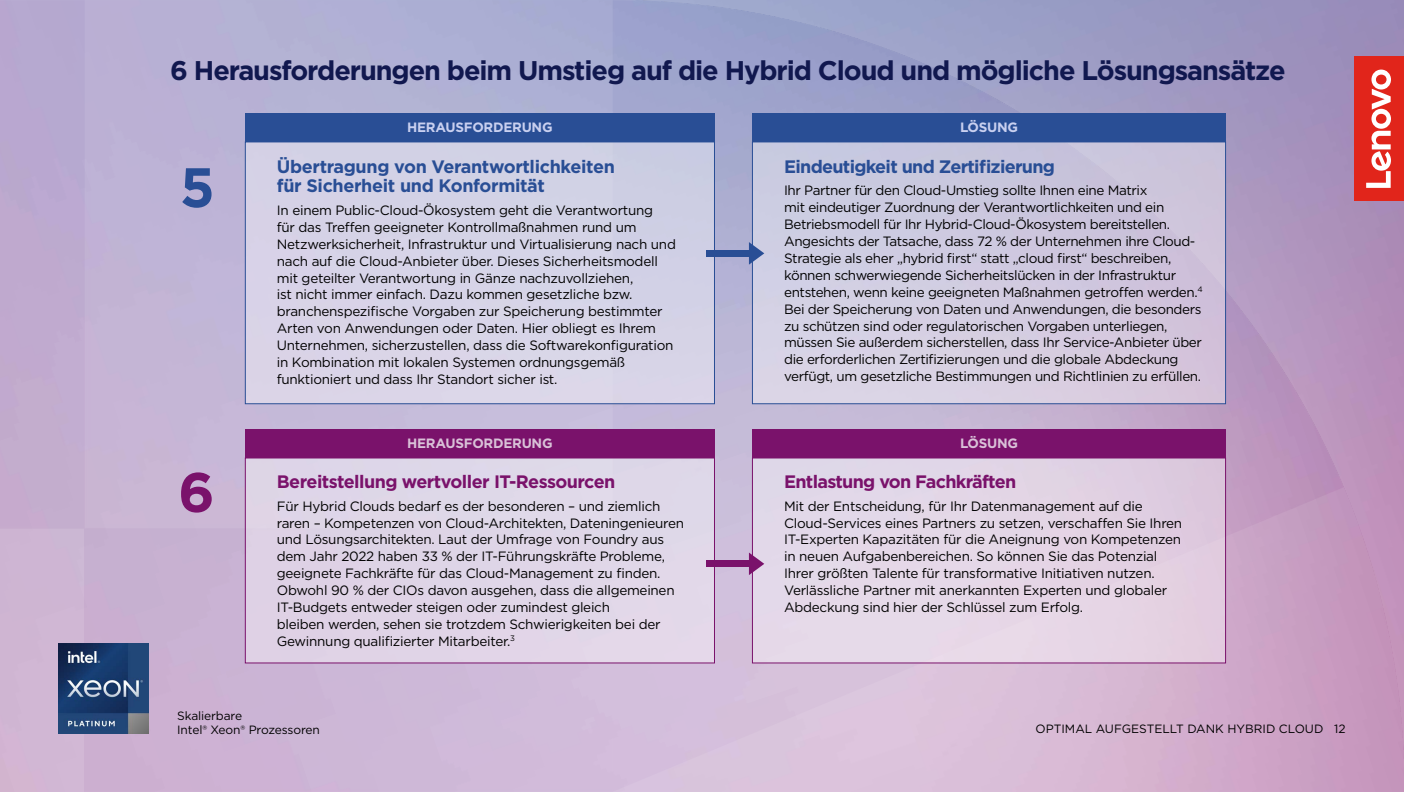
<style>
.page{position:relative;width:1404px;height:792px;background:#fff}
.page>*{position:absolute;margin:0;border:0;box-sizing:border-box;transform-origin:0 0}
.t1{font:700 55.5px "Gotham";color:#294e95}
.t2{font:700 55.5px "Gotham";color:#7a126b}
.t3{font:700 27px "Gotham";letter-spacing:-.04em;color:#11184f}
.t4{font:700 18px/19.5px "Gotham";letter-spacing:-.02em;color:#294e95}
.t5{font:700 18px "Gotham";letter-spacing:-.04em;color:#7a126b}
.t6{font:700 18px "Gotham";letter-spacing:-.04em;color:#294e95}
.t7{font:13.5px/16.8px "Gotham";letter-spacing:-.02em;color:#000}
.t8{font:700 13.5px "Gotham";letter-spacing:-.02em;color:#c9d0f0}
.t9{font:700 13.5px "Gotham";letter-spacing:-.02em;color:#d9c1d8}
.t10{font:12px/13.5px "Gotham";letter-spacing:-.01em;color:#000}
</style>
<div class="page">
<img style="left:0;top:0;width:1404px;height:792px">
<div style="left:752px;top:142px;width:474px;height:262px;background:#cfcae0"></div>
<div style="left:752px;top:142px;width:474px;height:262px;border:1px solid #294e95"></div>
<div style="left:245px;top:142px;width:469px;height:262px;background:#d5d3e6"></div>
<div style="left:245px;top:142px;width:470px;height:262px;border:1px solid #294e95"></div>
<div style="left:245px;top:458px;width:469px;height:205px;background:#dfd6e8"></div>
<div style="left:245px;top:457px;width:470px;height:206px;border:1px solid #7a126b"></div>
<div style="left:752px;top:458px;width:474px;height:205px;background:#e3d7e7"></div>
<div style="left:752px;top:457px;width:474px;height:206px;border:1px solid #7a126b"></div>
<div style="left:245px;top:113px;width:470px;height:29px;background:#294e95"></div>
<div style="left:752px;top:113px;width:474px;height:29px;background:#294e95"></div>
<div style="left:752px;top:429px;width:474px;height:28px;background:#7a126b"></div>
<div style="left:245px;top:429px;width:470px;height:28px;background:#7a126b"></div>
<div style="left:706px;top:561px;width:43px;height:6px;background:#7a126b"></div>
<svg style="left:749px;top:552px;width:15px;height:23px"></svg>
<div style="left:706px;top:250px;width:43px;height:6px;background:#294e95"></div>
<svg style="left:749px;top:242px;width:15px;height:23px"></svg>
<div style="left:1355px;top:57px;width:49px;height:144px;background:#e1251b"></div>
<svg style="left:1366px;top:70px;width:25px;height:118px"></svg>
<img style="left:58px;top:643px;width:90px;height:90px">
<h2 class="t3" style="left:170px;top:52px;width:1117px">6 Herausforderungen beim Umstieg auf die Hybrid Cloud und mögliche Lösungsansätze</h2>
<h1 class="t1" style="left:180px;top:151px;width:36px">5</h1>
<h1 class="t2" style="left:178px;top:455px;width:38px">6</h1>
<p class="t8" style="left:407px;top:119px;width:147px">HERAUSFORDERUNG</p>
<p class="t8" style="left:960px;top:119px;width:59px">LÖSUNG</p>
<h3 class="t4" style="left:277px;top:156px;width:340px">Übertragung von Verantwortlichkeiten für Sicherheit und Konformität</h3>
<p class="t7" style="left:277px;top:201px;width:401px">In einem Public-Cloud-Ökosystem geht die Verantwortung<br>für das Treffen geeigneter Kontrollmaßnahmen rund um Netzwerksicherheit, Infrastruktur und Virtualisierung nach und nach auf die Cloud-Anbieter über. Dieses Sicherheitsmodell mit geteilter Verantwortung in Gänze nachzuvollziehen,<br>ist nicht immer einfach. Dazu kommen gesetzliche bzw. branchenspezifische Vorgaben zur Speicherung bestimmter Arten von Anwendungen oder Daten. Hier obliegt es Ihrem Unternehmen, sicherzustellen, dass die Softwarekonfiguration in Kombination mit lokalen Systemen ordnungsgemäß funktioniert und dass Ihr Standort sicher ist.</p>
<h3 class="t6" style="left:784px;top:154px;width:272px">Eindeutigkeit und Zertifizierung</h3>
<p class="t7" style="left:784px;top:182px;width:420px">Ihr Partner für den Cloud-Umstieg sollte Ihnen eine Matrix<br>mit eindeutiger Zuordnung der Verantwortlichkeiten und ein Betriebsmodell für Ihr Hybrid-Cloud-Ökosystem bereitstellen.<br>Angesichts der Tatsache, dass 72 % der Unternehmen ihre Cloud-Strategie als eher „hybrid first“ statt „cloud first“ beschreiben, können schwerwiegende Sicherheitslücken in der Infrastruktur entstehen, wenn keine geeigneten Maßnahmen getroffen werden.<sup>4<br></sup>Bei der Speicherung von Daten und Anwendungen, die besonders zu schützen sind oder regulatorischen Vorgaben unterliegen, müssen Sie außerdem sicherstellen, dass Ihr Service-Anbieter über die erforderlichen Zertifizierungen und die globale Abdeckung verfügt, um gesetzliche Bestimmungen und Richtlinien zu erfüllen.</p>
<p class="t9" style="left:407px;top:434px;width:147px">HERAUSFORDERUNG</p>
<p class="t9" style="left:960px;top:434px;width:59px">LÖSUNG</p>
<h3 class="t5" style="left:277px;top:469px;width:340px">Bereitstellung wertvoller IT-Ressourcen</h3>
<p class="t7" style="left:277px;top:497px;width:409px">Für Hybrid Clouds bedarf es der besonderen – und ziemlich raren – Kompetenzen von Cloud-Architekten, Dateningenieuren und Lösungsarchitekten. Laut der Umfrage von Foundry aus dem Jahr 2022 haben 33 % der IT-Führungskräfte Probleme, geeignete Fachkräfte für das Cloud-Management zu finden.<br>Obwohl 90 % der CIOs davon ausgehen, dass die allgemeinen IT-Budgets entweder steigen oder zumindest gleich<br>bleiben werden, sehen sie trotzdem Schwierigkeiten bei der Gewinnung qualifizierter Mitarbeiter.<sup>3</sup></p>
<h3 class="t5" style="left:784px;top:469px;width:234px">Entlastung von Fachkräften</h3>
<p class="t7" style="left:784px;top:497px;width:400px">Mit der Entscheidung, für Ihr Datenmanagement auf die Cloud-Services eines Partners zu setzen, verschaffen Sie Ihren IT-Experten Kapazitäten für die Aneignung von Kompetenzen in neuen Aufgabenbereichen. So können Sie das Potenzial Ihrer größten Talente für transformative Initiativen nutzen.<br>Verlässliche Partner mit anerkannten Experten und globaler Abdeckung sind hier der Schlüssel zum Erfolg.</p>
<p class="t10" style="left:177px;top:709px;width:144px">Skalierbare<br>Intel® Xeon® Prozessoren</p>
<p class="t10" style="left:1036px;top:721px;width:312px">OPTIMAL AUFGESTELLT DANK HYBRID CLOUD 12</p>
</div>
